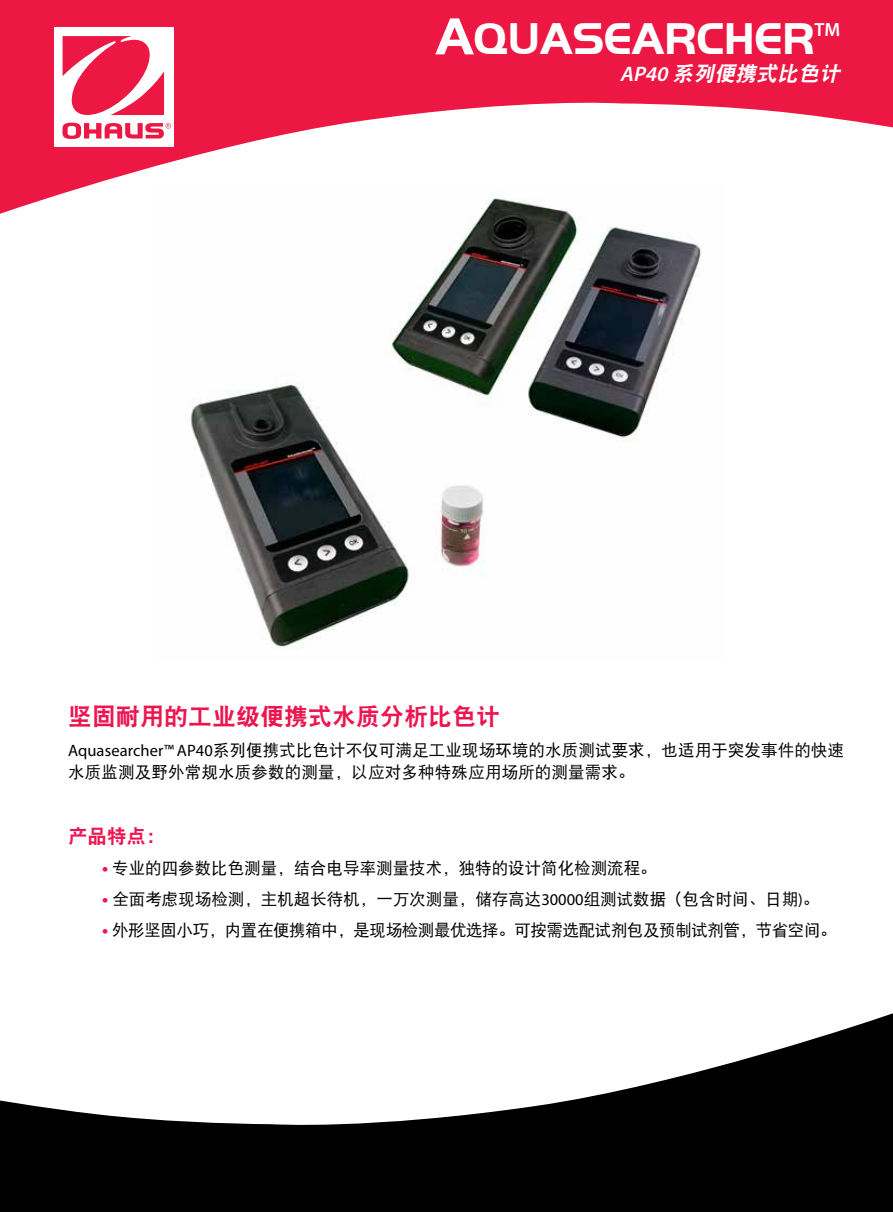
<style>
.page{position:relative;width:893px;height:1212px;background:#fff}
.page>*{position:absolute;margin:0;border:0;box-sizing:border-box;transform-origin:0 0}
.t1{font:700 45.9px "Handel Got D";letter-spacing:-.01em;color:#fff}
.t2{font:24px "DFP Hei W9";color:#ed154f}
.t3{font:italic 21px "DFP Hei W9";color:#fff}
.t4{font:19.5px "DFP Hei W9";color:#ed154f}
.t5{font:600 19.2px "Myriad Pro";color:#fff}
.t6{font:16.5px/22.5px "DFP Hei W5";color:#000}
.t7{font:16.5px "DFP Hei W5";letter-spacing:-.025em;color:#000}
.s1{font-size:54px}
.s2{font-family:"Myriad Pro";font-weight:600}
.s3{font-family:"Myriad Pro"}
.s4{font-family:"Myriad Pro";font-weight:700;font-size:18px;color:#ed154f}
</style>
<div class="page">
<svg style="left:0;top:0;width:893px;height:214px;fill:#ed1744"></svg>
<div style="left:54px;top:28px;width:120px;height:119px;background:#fff"></div>
<svg style="left:62px;top:36px;width:109px;height:103px"></svg>
<svg style="left:0;top:1013px;width:893px;height:199px;fill:#000"></svg>
<img style="left:157px;top:184px;width:569px;height:465px">
<h1 class="t1" style="left:435px;top:13px;width:381px"><span class="s1">A</span>QUASEARCHER</h1>
<p class="t5" style="left:815px;top:18px;width:27px">TM</p>
<p class="t3" style="left:620px;top:62px;width:227px"><span class="s2">AP40</span> 系列便携式比色计</p>
<h2 class="t2" style="left:68px;top:703px;width:434px">坚固耐用的工业级便携式水质分析比色计</h2>
<p class="t6" style="left:68px;top:738px;width:778px"><span class="s3">Aquasearcher™ AP40</span>系列便携式比色计不仅可满足工业现场环境的水质测试要求，也适用于突发事件的快速水质监测及野外常规水质参数的测量，以应对多种特殊应用场所的测量需求。</p>
<p class="t4" style="left:68px;top:825px;width:99px">产品特点：</p>
<p class="t6" style="left:102px;top:856px;width:556px"><span class="s4">•</span> 专业的四参数比色测量，结合电导率测量技术，独特的设计简化检测流程。</p>
<p class="t6" style="left:102px;top:887px;width:719px"><span class="s4">•</span> 全面考虑现场检测，主机超长待机，一万次测量，储存高达<span class="s3">30000</span>组测试数据（包含时间、日期<span class="s3">)</span>。</p>
<p class="t7" style="left:102px;top:921px;width:736px"><span class="s4">•</span> 外形坚固小巧，内置在便携箱中，是现场检测最优选择。可按需选配试剂包及预制试剂管，节省空间。</p>
</div>
